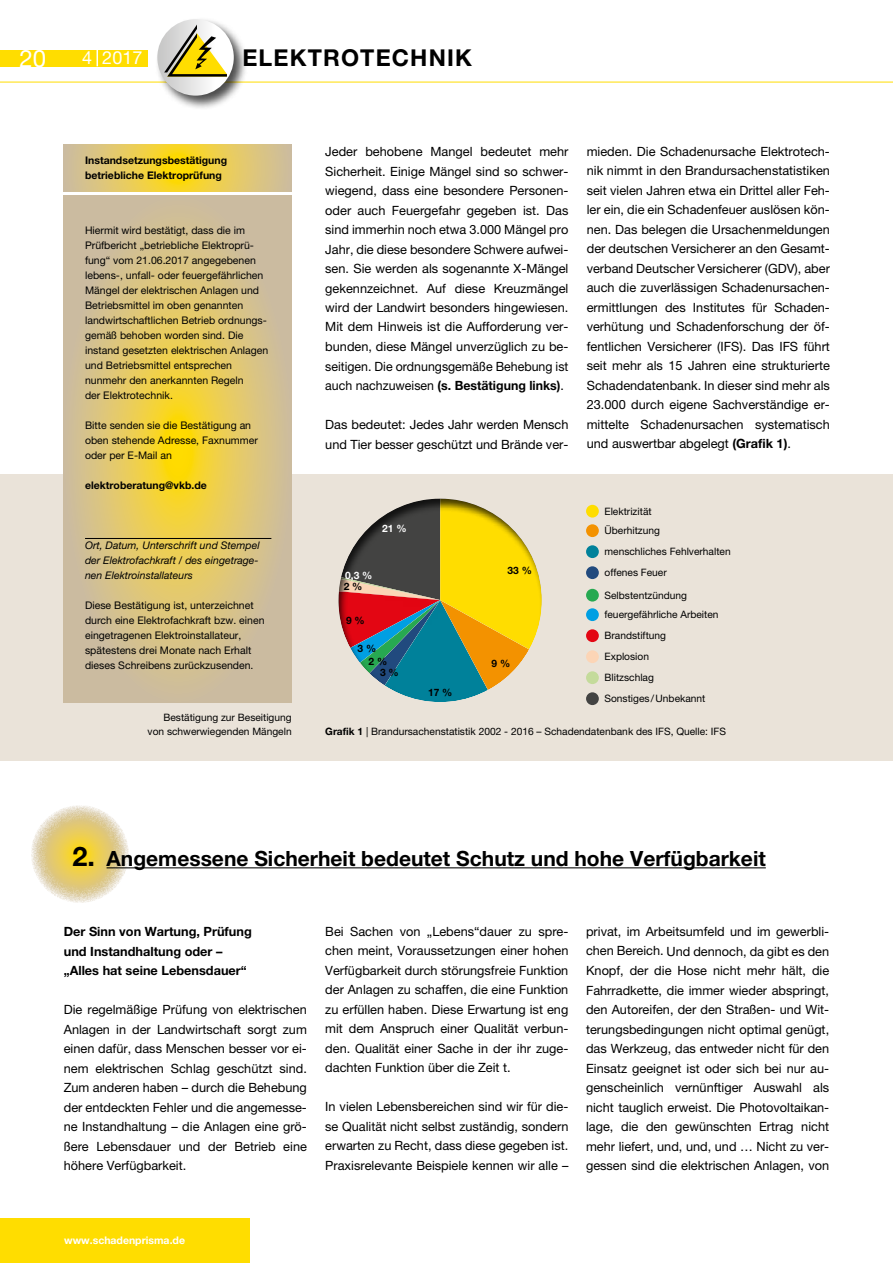
<style>
.page{position:relative;width:893px;height:1263px;background:#fff}
.page>*{position:absolute;margin:0;border:0;box-sizing:border-box;transform-origin:0 0}
.t1{font:24px "Helvetica Neue";color:#fff}
.t2{font:700 23.25px "Helvetica Neue";letter-spacing:.05em;color:#000}
.t3{font:700 21px "Helvetica Neue";color:#000}
.t4{font:18px "Helvetica Neue";color:#fff}
.t5{font:12.75px/19.5px "Helvetica Neue";color:#000;text-align:justify}
.t6{font:700 12.75px/19.5px "Helvetica Neue";color:#000}
.t7{font:10.5px/15px "Helvetica Neue";color:#000}
.t8{font:italic 10.5px/15px "Helvetica Neue";color:#000;text-align:justify}
.t9{font:700 10.5px/15px "Helvetica Neue";color:#000}
.t10{font:700 10.5px "Helvetica Neue";color:#fff}
.t11{font:10.2px/21px "Helvetica Neue";color:#000}
.t12{font:700 10.2px "Helvetica Neue";color:#000}
.t13{font:700 10.2px "Helvetica Neue";color:#fff}
.s1{font-weight:700}
.s2{font-size:27px}
</style>
<div class="page">
<div style="left:0;top:1219px;width:249px;height:44px;background:#fd0"></div>
<div style="left:0;top:474px;width:893px;height:286px;background:#eae3d9"></div>
<svg style="left:31px;top:805px;width:98px;height:98px;background:#e7d38a"></svg>
<hr style="left:107px;top:867px;width:659px;height:1px;background:#000">
<svg style="left:64px;top:145px;width:228px;height:46px;background:#e6cb5d"></svg>
<svg style="left:64px;top:196px;width:228px;height:506px;background:#d9c37e"></svg>
<hr style="left:85px;top:538px;width:186px;height:1px;background:#000">
<hr style="left:0;top:82px;width:893px;height:1px;background:#fd0">
<div style="left:0;top:50px;width:148px;height:16px;background:#fd0"></div>
<div style="left:155px;top:17px;width:94px;height:94px;background:#000;opacity:.7"></div>
<svg style="left:157px;top:19px;width:77px;height:77px"></svg>
<svg style="left:164px;top:25px;width:63px;height:52px"></svg>
<div style="left:586px;top:505px;width:13px;height:13px;background:#fd0;border-radius:50%"></div>
<div style="left:586px;top:524px;width:13px;height:13px;background:#f39200;border-radius:50%"></div>
<div style="left:586px;top:545px;width:13px;height:13px;background:#00819a;border-radius:50%"></div>
<div style="left:586px;top:566px;width:13px;height:13px;background:#214a7e;border-radius:50%"></div>
<div style="left:586px;top:589px;width:13px;height:13px;background:#27a951;border-radius:50%"></div>
<div style="left:586px;top:608px;width:13px;height:13px;background:#009fe3;border-radius:50%"></div>
<div style="left:586px;top:629px;width:13px;height:13px;background:#e30613;border-radius:50%"></div>
<div style="left:586px;top:650px;width:13px;height:13px;background:#fcd5b6;border-radius:50%"></div>
<div style="left:586px;top:671px;width:13px;height:13px;background:#c4db9b;border-radius:50%"></div>
<div style="left:586px;top:692px;width:13px;height:13px;background:#434342;border-radius:50%"></div>
<svg style="left:97px;top:50px;width:1px;height:16px"></svg>
<div style="left:325px;top:487px;width:231px;height:216px;background:#000;opacity:.75"></div>
<h1 class="t1" style="left:20px;top:44px;width:28px">20</h1>
<h3 class="t4" style="left:82px;top:47px;width:62px">4 2017</h3>
<h2 class="t2" style="left:242px;top:43px;width:231px">ELEKTROTECHNIK</h2>
<p class="t9" style="left:85px;top:152px;width:144px">Instandsetzungsbestätigung betriebliche Elektroprüfung</p>
<p class="t7" style="left:85px;top:223px;width:185px">Hiermit wird bestätigt, dass die im Prüfbericht „betriebliche Elektroprü&shy;fung“ vom 21.06.2017 angegebenen lebens-, unfall- oder feuergefährlichen Mängel der elektrischen Anlagen und Betriebsmittel im oben genannten landwirtschaftlichen Betrieb ordnungs&shy;gemäß behoben worden sind. Die instand gesetzten elektrischen Anlagen und Betriebsmittel entsprechen nunmehr den anerkannten Regeln<br>der Elektrotechnik.</p>
<p class="t7" style="left:85px;top:418px;width:174px">Bitte senden sie die Bestätigung an oben stehende Adresse, Faxnummer oder per E-Mail an</p>
<p class="t9" style="left:85px;top:478px;width:123px">elektroberatung@vkb.de</p>
<p class="t8" style="left:85px;top:538px;width:176px">Ort, Datum, Unterschrift und Stempel der Elektrofachkraft / des eingetrage&shy;nen Elektroinstallateurs</p>
<p class="t7" style="left:85px;top:598px;width:181px">Diese Bestätigung ist, unterzeichnet durch eine Elektrofachkraft bzw. einen eingetragenen Elektroinstallateur, spätestens drei Monate nach Erhalt dieses Schreibens zurückzusenden.</p>
<p class="t5" style="left:325px;top:142px;width:245px">Jeder behobene Mangel bedeutet mehr Sicherheit. Einige Mängel sind so schwer&shy;wiegend, dass eine besondere Personen&shy;oder auch Feuergefahr gegeben ist. Das sind immerhin noch etwa 3.000 Mängel pro Jahr, die diese besondere Schwere aufwei&shy;sen. Sie werden als sogenannte X-Mängel gekennzeichnet. Auf diese Kreuzmängel wird der Landwirt besonders hingewiesen.<br>Mit dem Hinweis ist die Aufforderung ver&shy;bunden, diese Mängel unverzüglich zu be&shy;seitigen. Die ordnungsgemäße Behebung ist auch nachzuweisen <span class="s1">(s. Bestätigung links)</span>.</p>
<p class="t5" style="left:325px;top:415px;width:245px">Das bedeutet: Jedes Jahr werden Mensch und Tier besser geschützt und Brände ver-</p>
<p class="t5" style="left:587px;top:141px;width:245px">mieden. Die Schadenursache Elektrotech&shy;nik nimmt in den Brandursachenstatistiken seit vielen Jahren etwa ein Drittel aller Feh&shy;ler ein, die ein Schadenfeuer auslösen kön&shy;nen. Das belegen die Ursachenmeldungen der deutschen Versicherer an den Gesamt&shy;verband Deutscher Versicherer (GDV), aber auch die zuverlässigen Schadenursachen&shy;ermittlungen des Institutes für Schaden&shy;verhütung und Schadenforschung der öf&shy;fentlichen Versicherer (IFS). Das IFS führt seit mehr als 15 Jahren eine strukturierte Schadendatenbank. In dieser sind mehr als 23.000 durch eigene Sachverständige er&shy;mittelte Schadenursachen systematisch und auswertbar abgelegt <span class="s1">(Grafik 1)</span>.</p>
<p class="t13" style="left:382px;top:522px;width:26px">21 %</p>
<p class="t13" style="left:345px;top:569px;width:29px">0,3 %</p>
<p class="t12" style="left:344px;top:580px;width:20px">2 %</p>
<p class="t12" style="left:346px;top:614px;width:20px">9 %</p>
<p class="t12" style="left:357px;top:642px;width:20px">3 %</p>
<p class="t12" style="left:369px;top:655px;width:20px">2 %</p>
<p class="t12" style="left:380px;top:666px;width:20px">3 %</p>
<p class="t12" style="left:428px;top:686px;width:26px">17 %</p>
<p class="t12" style="left:507px;top:564px;width:26px">33 %</p>
<p class="t12" style="left:491px;top:657px;width:20px">9 %</p>
<p class="t11" style="left:604px;top:501px;width:57px;line-height:19.5px">Elektrizität<br>Überhitzung</p>
<p class="t11" style="left:604px;top:541px;width:128px">menschliches Fehlverhalten offenes Feuer</p>
<p class="t11" style="left:604px;top:585px;width:116px;line-height:19.5px">Selbstentzündung feuergefährliche Arbeiten</p>
<p class="t11" style="left:604px;top:625px;width:102px">Brandstiftung<br>Explosion<br>Blitzschlag<br>Sonstiges /Unbekannt</p>
<p class="t11" style="left:148px;top:711px;width:146px;line-height:13.5px;text-align:right">Bestätigung zur Beseitigung von schwerwiegenden Mängeln</p>
<p class="t11" style="left:325px;top:721px;width:402px"><span class="s1">Grafik 1</span> | Brandursachenstatistik 2002 - 2016 – Schadendatenbank des IFS, Quelle: IFS</p>
<h3 class="t3" style="left:73px;top:845px;width:695px"><span class="s2">2.</span> Angemessene Sicherheit bedeutet Schutz und hohe Verfügbarkeit</h3>
<p class="t6" style="left:64px;top:921px;width:190px">Der Sinn von Wartung, Prüfung und Instandhaltung oder – „Alles hat seine Lebensdauer“</p>
<p class="t5" style="left:64px;top:1000px;width:245px">Die regelmäßige Prüfung von elektrischen Anlagen in der Landwirtschaft sorgt zum einen dafür, dass Menschen besser vor ei&shy;nem elektrischen Schlag geschützt sind.<br>Zum anderen haben – durch die Behebung der entdeckten Fehler und die angemesse&shy;ne Instandhaltung – die Anlagen eine grö&shy;ßere Lebensdauer und der Betrieb eine höhere Verfügbarkeit.</p>
<p class="t5" style="left:325px;top:921px;width:245px">Bei Sachen von „Lebens“dauer zu spre&shy;chen meint, Voraussetzungen einer hohen Verfügbarkeit durch störungsfreie Funktion der Anlagen zu schaffen, die eine Funktion zu erfüllen haben. Diese Erwartung ist eng mit dem Anspruch einer Qualität verbun&shy;den. Qualität einer Sache in der ihr zuge&shy;dachten Funktion über die Zeit t.</p>
<p class="t5" style="left:325px;top:1097px;width:245px">In vielen Lebensbereichen sind wir für die&shy;se Qualität nicht selbst zuständig, sondern erwarten zu Recht, dass diese gegeben ist.<br>Praxisrelevante Beispiele kennen wir alle –</p>
<p class="t5" style="left:586px;top:921px;width:245px">privat, im Arbeitsumfeld und im gewerbli&shy;chen Bereich. Und dennoch, da gibt es den Knopf, der die Hose nicht mehr hält, die Fahrradkette, die immer wieder abspringt, den Autoreifen, der den Straßen- und Wit&shy;terungsbedingungen nicht optimal genügt, das Werkzeug, das entweder nicht für den Einsatz geeignet ist oder sich bei nur au&shy;genscheinlich vernünftiger Auswahl als nicht tauglich erweist. Die Photovoltaikan&shy;lage, die den gewünschten Ertrag nicht mehr liefert, und, und, und … Nicht zu ver&shy;gessen sind die elektrischen Anlagen, von</p>
<p class="t10" style="left:64px;top:1233px;width:122px">www.schadenprisma.de</p>
</div>
